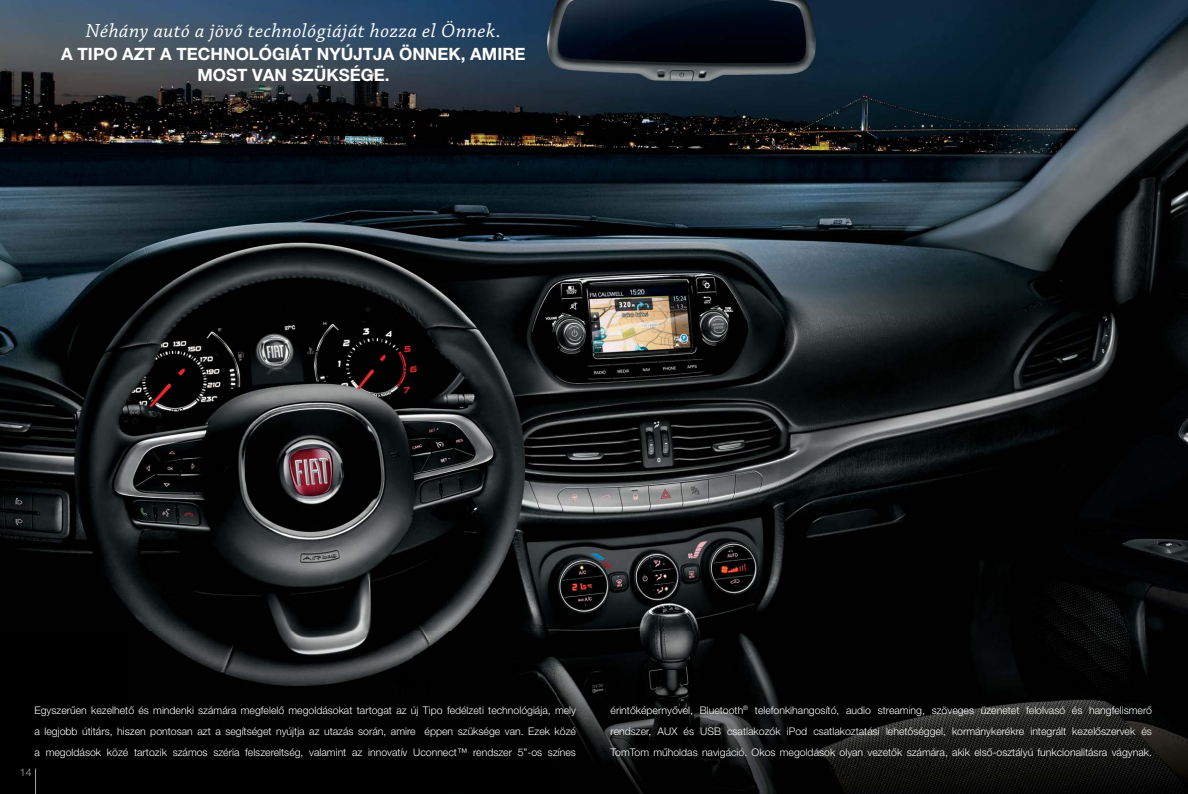
<style>
.page{position:relative;width:1188px;height:794px;background:#fff}
.page>*{position:absolute;margin:0;border:0;box-sizing:border-box;transform-origin:0 0}
.t1{font:italic 20px "Chaparral Pro";letter-spacing:.03em;color:#fff}
.t2{font:700 17px/21px "Helvetica Neue LT Pro";color:#fff;text-align:center}
.t3{font:300 10.5px/21px "Helvetica Neue LT Pro";color:#fff;text-align:justify}
.t4{font:300 10.5px "Helvetica Neue LT Pro";color:#a7a9ac}
</style>
<div class="page">
<img style="left:0;top:0;width:1188px;height:794px">
<svg style="left:35px;top:768px;width:1px;height:26px"></svg>
<h1 class="t1" style="left:86px;top:23px;width:417px">Néhány autó a jövő technológiáját hozza el Önnek.</h1>
<h2 class="t2" style="left:61px;top:45px;width:466px">A TIPO AZT A TECHNOLÓGIÁT NYÚJTJA ÖNNEK, AMIRE<br>MOST VAN SZÜKSÉGE.</h2>
<p class="t3" style="left:35px;top:700px;width:543px">Egyszerűen kezelhető és mindenki számára megfelelő megoldásokat tartogat az új Tipo fedélzeti technológiája, mely a legjobb útitárs, hiszen pontosan azt a segítséget nyújtja az utazás során, amire éppen szüksége van. Ezek közé a megoldások közé tartozik számos széria felszereltség, valamint az innovatív Uconnect™ rendszer 5”-os színes</p>
<p class="t3" style="left:610px;top:700px;width:543px">érintőképernyővel, Bluetooth<sup>®</sup> telefonkihangosító, audio streaming, szöveges üzenetet felolvasó és hangfelismerő rendszer, AUX és USB csatlakozók iPod csatlakoztatási lehetőséggel, kormánykerékre integrált kezelőszervek és TomTom műholdas navigáció. Okos megoldások olyan vezetők számára, akik első-osztályú funkcionalitásra vágynak.</p>
<p class="t4" style="left:20px;top:768px;width:13px">14</p>
</div>
